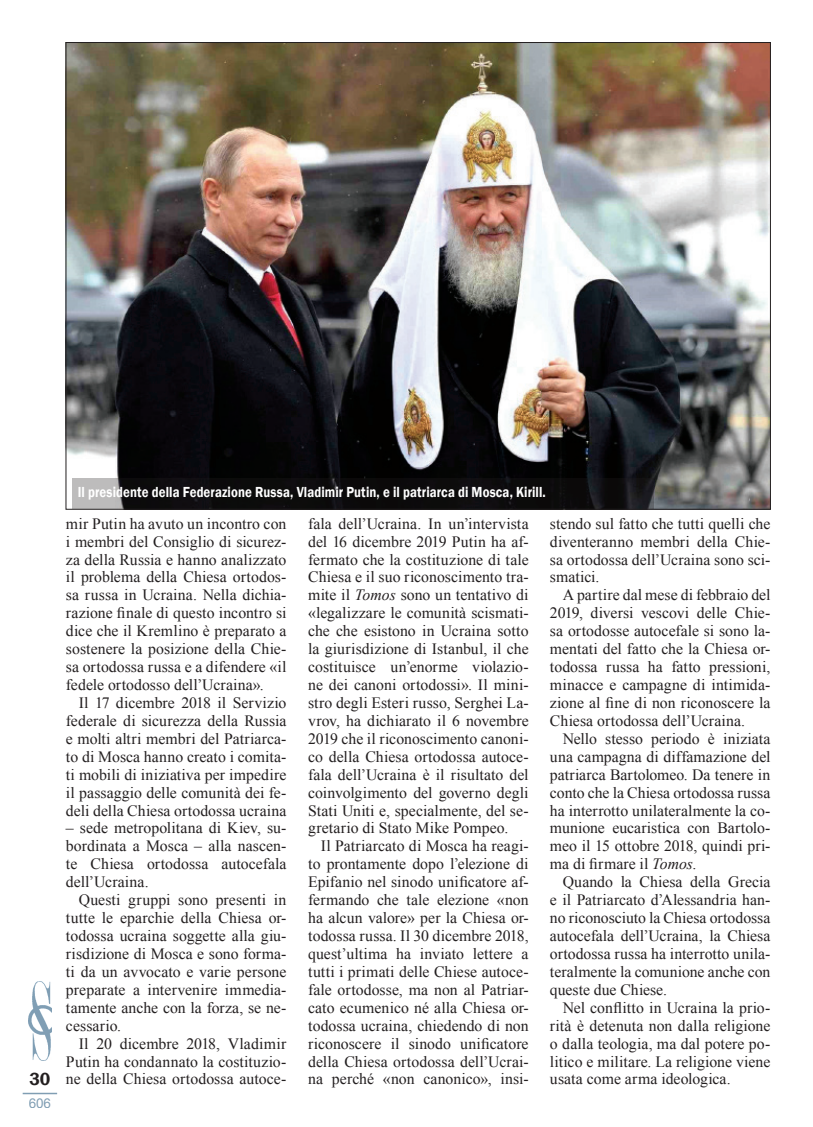
<style>
.page{position:relative;width:813px;height:1127px;background:#fff}
.page>*{position:absolute;margin:0;border:0;box-sizing:border-box;transform-origin:0 0}
.t1{font:600 18px "Franklin Gothic";color:#231f20}
.t2{font:15.75px/18px "Times New Roman";letter-spacing:.005em;color:#231f20;text-align:justify}
.t3{font:600 15px "Franklin Gothic";letter-spacing:.005em;color:#fff;scale:.85 1}
.t4{font:13.5px "Arial";color:#003d68}
.s1{font-style:italic}
</style>
<div class="page">
<img style="left:28px;top:981px;width:24px;height:79px">
<hr style="left:23px;top:1093px;width:34px;height:1px;background:#003d68">
<img style="left:68px;top:44px;width:700px;height:463px">
<svg style="left:72px;top:478px;width:581px;height:30px;background:#1c1b1c"></svg>
<p class="t1" style="left:29px;top:1067px;width:23px">30</p>
<p class="t4" style="left:29px;top:1094px;width:24px">606</p>
<p class="t3" style="left:78px;top:482px;width:552px">Il presidente della Federazione Russa, Vladimir Putin, e il patriarca di Mosca, Kirill.</p>
<p class="t2" style="left:66px;top:514px;width:222px">mir Putin ha avuto un incontro con i membri del Consiglio di sicurez&shy;za della Russia e hanno analizzato il problema della Chiesa ortodos&shy;sa russa in Ucraina. Nella dichia&shy;razione finale di questo incontro si dice che il Kremlino è preparato a sostenere la posizione della Chie&shy;sa ortodossa russa e a difendere «il fedele ortodosso dell’Ucraina».</p>
<p class="t2" style="left:66px;top:693px;width:222px;text-indent:13px">Il 17 dicembre 2018 il Servizio federale di sicurezza della Russia e molti altri membri del Patriarca&shy;to di Mosca hanno creato i comita&shy;ti mobili di iniziativa per impedire il passaggio delle comunità dei fe&shy;deli della Chiesa ortodossa ucraina</p>
<p class="t2" style="left:66px;top:819px;width:222px">– sede metropolitana di Kiev, su&shy;bordinata a Mosca – alla nascen&shy;te Chiesa ortodossa autocefala dell’Ucraina.</p>
<p class="t2" style="left:66px;top:891px;width:222px;text-indent:13px">Questi gruppi sono presenti in tutte le eparchie della Chiesa or&shy;todossa ucraina soggette alla giu&shy;risdizione di Mosca e sono forma&shy;ti da un avvocato e varie persone preparate a intervenire immedia&shy;tamente anche con la forza, se ne&shy;cessario.</p>
<p class="t2" style="left:66px;top:1034px;width:222px;text-indent:13px">Il 20 dicembre 2018, Vladimir Putin ha condannato la costituzio&shy;ne della Chiesa ortodossa autoce-</p>
<p class="t2" style="left:308px;top:514px;width:222px">fala dell’Ucraina. In un’intervista del 16 dicembre 2019 Putin ha af&shy;fermato che la costituzione di tale Chiesa e il suo riconoscimento tra&shy;mite il <span class="s1">Tomos</span> sono un tentativo di «legalizzare le comunità scismati&shy;che che esistono in Ucraina sotto la giurisdizione di Istanbul, il che costituisce un’enorme violazio&shy;ne dei canoni ortodossi». Il mini&shy;stro degli Esteri russo, Serghei La&shy;vrov, ha dichiarato il 6 novembre 2019 che il riconoscimento canoni&shy;co della Chiesa ortodossa autoce&shy;fala dell’Ucraina è il risultato del coinvolgimento del governo degli Stati Uniti e, specialmente, del se&shy;gretario di Stato Mike Pompeo.</p>
<p class="t2" style="left:308px;top:837px;width:222px;text-indent:13px">Il Patriarcato di Mosca ha reagi&shy;to prontamente dopo l’elezione di Epifanio nel sinodo unificatore af&shy;fermando che tale elezione «non ha alcun valore» per la Chiesa or&shy;todossa russa. Il 30 dicembre 2018, quest’ultima ha inviato lettere a tutti i primati delle Chiese autoce&shy;fale ortodosse, ma non al Patriar&shy;cato ecumenico né alla Chiesa or&shy;todossa ucraina, chiedendo di non riconoscere il sinodo unificatore della Chiesa ortodossa dell’Ucrai&shy;na perché «non canonico», insi-</p>
<p class="t2" style="left:549px;top:514px;width:222px">stendo sul fatto che tutti quelli che diventeranno membri della Chie&shy;sa ortodossa dell’Ucraina sono sci&shy;smatici.</p>
<p class="t2" style="left:549px;top:586px;width:222px;text-indent:13px">A partire dal mese di febbraio del 2019, diversi vescovi delle Chie&shy;sa ortodosse autocefale si sono la&shy;mentati del fatto che la Chiesa or&shy;todossa russa ha fatto pressioni, minacce e campagne di intimida&shy;zione al fine di non riconoscere la Chiesa ortodossa dell’Ucraina.</p>
<p class="t2" style="left:549px;top:729px;width:222px;text-indent:13px">Nello stesso periodo è iniziata una campagna di diffamazione del patriarca Bartolomeo. Da tenere in conto che la Chiesa ortodossa russa ha interrotto unilateralmente la co&shy;munione eucaristica con Bartolo&shy;meo il 15 ottobre 2018, quindi pri&shy;ma di firmare il <span class="s1">Tomos</span>.</p>
<p class="t2" style="left:549px;top:873px;width:222px;text-indent:13px">Quando la Chiesa della Grecia e il Patriarcato d’Alessandria han&shy;no riconosciuto la Chiesa ortodossa autocefala dell’Ucraina, la Chiesa ortodossa russa ha interrotto unila&shy;teralmente la comunione anche con queste due Chiese.</p>
<p class="t2" style="left:549px;top:998px;width:222px;text-indent:13px">Nel conflitto in Ucraina la prio&shy;rità è detenuta non dalla religione o dalla teologia, ma dal potere po&shy;litico e militare. La religione viene usata come arma ideologica.</p>
</div>
